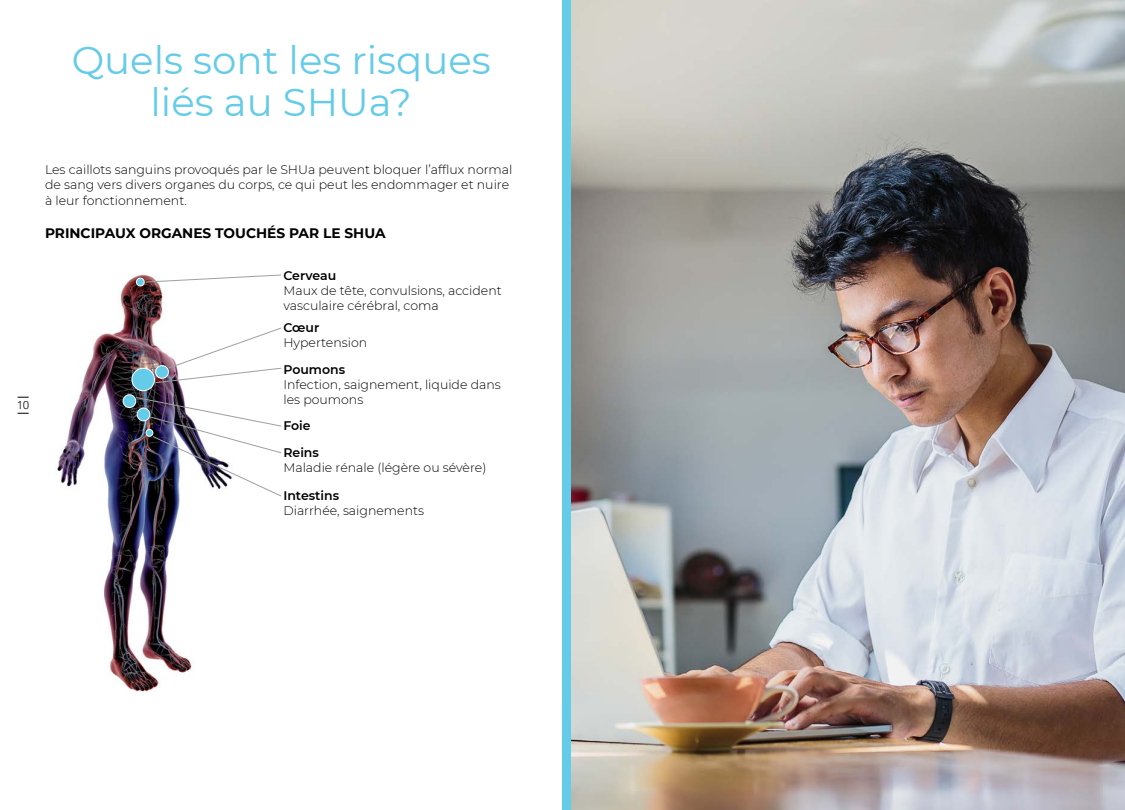
<style>
.page{position:relative;width:1125px;height:810px;background:#fff}
.page>*{position:absolute;margin:0;border:0;box-sizing:border-box;transform-origin:0 0}
.t1{font:38.75px/42.5px "Montserrat";color:#64cbe8;text-align:center}
.t2{font:700 13.75px "Montserrat";color:#000}
.t3{font:300 12.5px/15px "Montserrat";color:#000}
.t4{font:600 12.5px "Montserrat";color:#000}
.t5{font:300 11.25px "Avenir";color:#000}
</style>
<div class="page">
<img style="left:57px;top:274px;width:136px;height:418px">
<div style="left:132px;top:368px;width:22px;height:23px;background:#64cbe8;border-radius:50%"></div>
<div style="left:132px;top:368px;width:23px;height:23px;border:1px solid #fff;border-radius:50%"></div>
<div style="left:123px;top:395px;width:13px;height:12px;background:#64cbe8;border-radius:50%"></div>
<div style="left:123px;top:394px;width:13px;height:14px;border:1px solid #fff;border-radius:50%"></div>
<svg style="left:145px;top:274px;width:137px;height:9px"></svg>
<svg style="left:155px;top:327px;width:127px;height:56px"></svg>
<img style="left:135px;top:397px;width:147px;height:100px">
<div style="left:136px;top:278px;width:8px;height:8px;background:#64cbe8;border-radius:50%"></div>
<div style="left:136px;top:278px;width:9px;height:8px;border:1px solid #fff;border-radius:50%"></div>
<div style="left:562px;top:0;width:10px;height:810px;background:#64cbe8"></div>
<img style="left:572px;top:0;width:553px;height:810px">
<h1 class="t1" style="left:72px;top:37px;width:421px">Quels sont les risques liés au SHUa?</h1>
<p class="t5" style="left:17px;top:399px;width:13px">10</p>
<p class="t3" style="left:45px;top:162px;width:469px">Les caillots sanguins provoqués par le SHUa peuvent bloquer l’afflux normal de sang vers divers organes du corps, ce qui peut les endommager et nuire</p>
<p class="t3" style="left:45px;top:193px;width:143px">à leur fonctionnement.</p>
<p class="t2" style="left:45px;top:224px;width:342px">PRINCIPAUX ORGANES TOUCHÉS PAR LE SHUA</p>
<p class="t4" style="left:283px;top:266px;width:54px">Cerveau</p>
<p class="t3" style="left:283px;top:282px;width:220px">Maux de tête, convulsions, accident vasculaire cérébral, coma</p>
<p class="t4" style="left:283px;top:319px;width:37px">Cœur</p>
<p class="t3" style="left:283px;top:335px;width:85px">Hypertension</p>
<p class="t4" style="left:283px;top:360px;width:63px">Poumons</p>
<p class="t3" style="left:283px;top:376px;width:219px">Infection, saignement, liquide dans les poumons</p>
<p class="t4" style="left:283px;top:416px;width:29px">Foie</p>
<p class="t4" style="left:283px;top:444px;width:37px">Reins</p>
<p class="t3" style="left:283px;top:460px;width:204px">Maladie rénale (légère ou sévère)</p>
<p class="t4" style="left:283px;top:486px;width:57px">Intestins</p>
<p class="t3" style="left:283px;top:502px;width:142px">Diarrhée, saignements</p>
</div>
